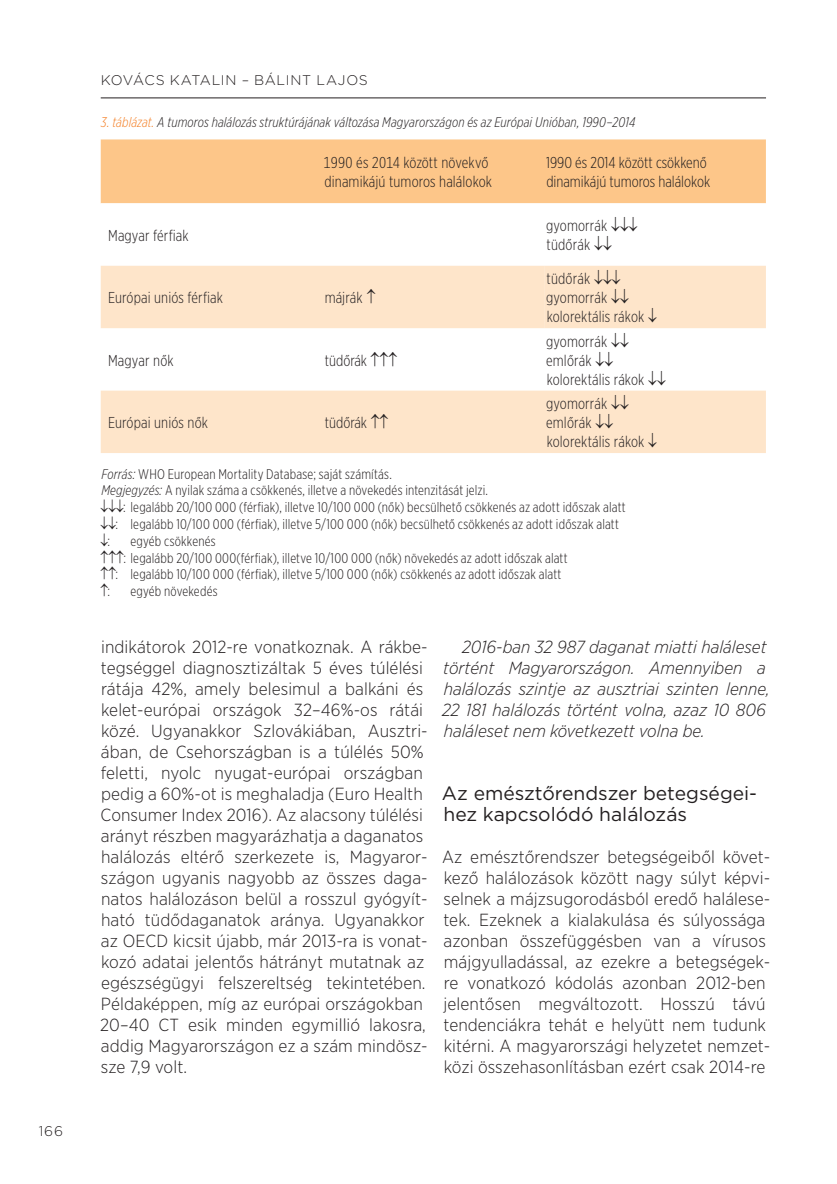
<style>
.page{position:relative;width:837px;height:1184px;background:#fff}
.page>*{position:absolute;margin:0;border:0;box-sizing:border-box;transform-origin:0 0}
.t1{font:19.25px/21px "Gotham";color:#231f20}
.t2{font:300 17.5px/21px "Gotham Narrow";letter-spacing:.005em;color:#231f20}
.t3{font:italic 300 17.5px/21px "Gotham Narrow";color:#231f20}
.t4{font:300 15.75px/18.9px "Gotham X Narrow";letter-spacing:.01em;color:#231f20}
.t5{font:300 14px/16.8px "Gotham X Narrow";letter-spacing:.01em;color:#231f20}
.t6{font:italic 300 14px "Gotham X Narrow";letter-spacing:.01em;color:#231f20}
.t7{font:300 14px "Gotham";letter-spacing:.05em;color:#231f20}
.s1{color:#f47d21}
.s2{font-style:italic}
</style>
<div class="page">
<hr style="left:101px;top:98px;width:664px;height:1px;background:#231f20">
<div style="left:101px;top:139px;width:664px;height:64px;background:#fdc689"></div>
<svg style="left:101px;top:203px;width:664px;height:63px"></svg>
<svg style="left:101px;top:266px;width:664px;height:187px;fill:#fee5ca"></svg>
<p class="t7" style="left:39px;top:1122px;width:26px">166</p>
<p class="t7" style="left:101px;top:72px;width:269px">KOVÁCS KATALIN – BÁLINT LAJOS</p>
<p class="t6" style="left:101px;top:114px;width:536px"><span class="s1">3. táblázat.</span> A tumoros halálozás struktúrájának változása Magyarországon és az Európai Unióban, 1990–2014</p>
<p class="t4" style="left:323px;top:153px;width:170px">1990 és 2014 között növekvő dinamikájú tumoros halálokok</p>
<p class="t4" style="left:546px;top:153px;width:166px">1990 és 2014 között csökkenő dinamikájú tumoros halálokok</p>
<p class="t4" style="left:108px;top:225px;width:82px">Magyar férfiak</p>
<p class="t4" style="left:108px;top:288px;width:116px">Európai uniós férfiak</p>
<p class="t4" style="left:324px;top:288px;width:53px">májrák ↑</p>
<p class="t4" style="left:108px;top:350px;width:67px">Magyar nők</p>
<p class="t4" style="left:325px;top:350px;width:74px">tüdőrák ↑↑↑</p>
<p class="t4" style="left:546px;top:216px;width:93px">gyomorrák ↓↓↓ tüdőrák ↓↓</p>
<p class="t4" style="left:546px;top:269px;width:113px">tüdőrák ↓↓↓ gyomorrák ↓↓ kolorektális rákok ↓</p>
<p class="t4" style="left:546px;top:331px;width:122px">gyomorrák ↓↓ emlőrák ↓↓ kolorektális rákok ↓↓</p>
<p class="t4" style="left:546px;top:394px;width:113px">gyomorrák ↓↓ emlőrák ↓↓ kolorektális rákok ↓</p>
<p class="t5" style="left:100px;top:465px;width:527px"><span class="s2">Forrás:</span> WHO European Mortality Database; saját számítás.<br><span class="s2">Megjegyzés:</span> A nyilak száma a csökkenés, illetve a növekedés intenzitását jelzi.<br>↓↓↓: legalább 20/100 000 (férfiak), illetve 10/100 000 (nők) becsülhető csökkenés az adott időszak alatt ↓↓: legalább 10/100 000 (férfiak), illetve 5/100 000 (nők) becsülhető csökkenés az adott időszak alatt ↓:</p>
<p class="t4" style="left:108px;top:413px;width:101px">Európai uniós nők</p>
<p class="t4" style="left:325px;top:413px;width:65px">tüdőrák ↑↑</p>
<p class="t5" style="left:100px;top:532px;width:469px;text-indent:30px">egyéb csökkenés<br>↑↑↑: legalább 20/100 000(férfiak), illetve 10/100 000 (nők) növekedés az adott időszak alatt ↑↑: legalább 10/100 000 (férfiak), illetve 5/100 000 (nők) csökkenés az adott időszak alatt ↑:</p>
<p class="t5" style="left:130px;top:582px;width:89px">egyéb növekedés</p>
<p class="t2" style="left:100px;top:635px;width:329px">indikátorok 2012-re vonatkoznak. A rákbe&shy;tegséggel diagnosztizáltak 5 éves túlélési rátája 42%, amely belesimul a balkáni és kelet-európai országok 32–46%-os rátái közé. Ugyanakkor Szlovákiában, Ausztri&shy;ában, de Csehországban is a túlélés 50% feletti, nyolc nyugat-európai országban pedig a 60%-ot is meghaladja (Euro Health Consumer Index 2016). Az alacsony túlélési arányt részben magyarázhatja a daganatos halálozás eltérő szerkezete is, Magyaror&shy;szágon ugyanis nagyobb az összes daga&shy;natos halálozáson belül a rosszul gyógyít&shy;ható tüdődaganatok aránya. Ugyanakkor az OECD kicsit újabb, már 2013-ra is vonat&shy;kozó adatai jelentős hátrányt mutatnak az egészségügyi felszereltség tekintetében.<br>Példaképpen, míg az európai országokban 20–40 CT esik minden egymillió lakosra, addig Magyarországon ez a szám mindös - sze 7,9 volt.</p>
<p class="t3" style="left:442px;top:635px;width:329px;text-indent:20px">2016-ban 32 987 daganat miatti haláleset történt Magyarországon. Amennyiben a halálozás szintje az ausztriai szinten lenne, 22 181 halálozás történt volna, azaz 10 806 haláleset nem következett volna be.</p>
<p class="t1" style="left:442px;top:782px;width:316px">Az emésztőrendszer betegségei&shy;hez kapcsolódó halálozás</p>
<p class="t2" style="left:442px;top:845px;width:329px">Az emésztőrendszer betegségeiből követ&shy;kező halálozások között nagy súlyt képvi&shy;selnek a májzsugorodásból eredő halálese&shy;tek. Ezeknek a kialakulása és súlyossága azonban összefüggésben van a vírusos májgyulladással, az ezekre a betegségek&shy;re vonatkozó kódolás azonban 2012-ben jelentősen megváltozott. Hosszú távú tendenciákra tehát e helyütt nem tudunk kitérni. A magyarországi helyzetet nemzet&shy;közi összehasonlításban ezért csak 2014-re</p>
</div>
